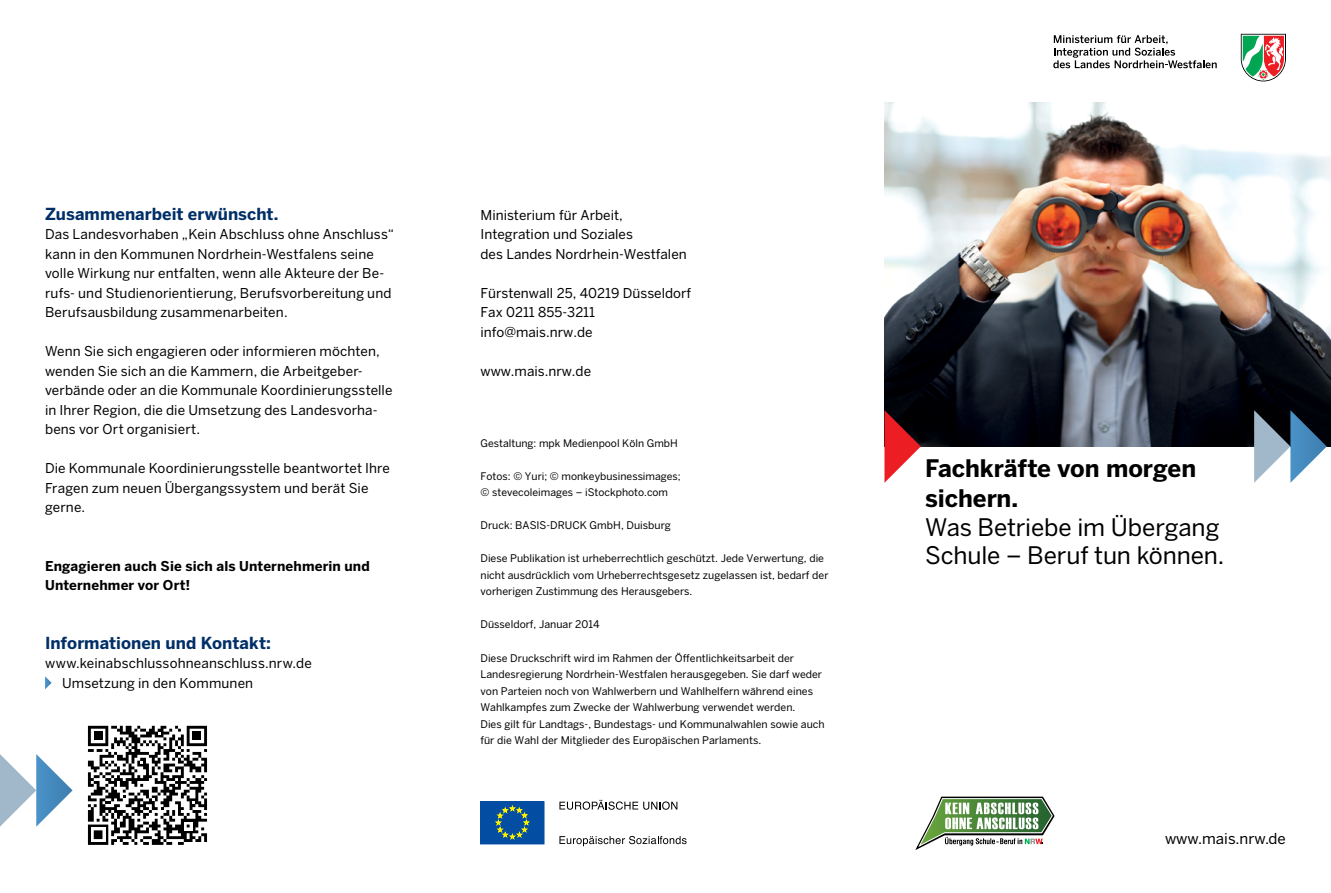
<style>
.page{position:relative;width:1331px;height:893px;background:#fff}
.page>*{position:absolute;margin:0;border:0;box-sizing:border-box;transform-origin:0 0}
.t1{font:24px/28.8px "Benton Sans";letter-spacing:-.005em;color:#000}
.t2{font:700 24px/30px "Benton Sans";letter-spacing:-.005em;color:#000}
.t3{font:700 16.5px "Benton Sans";color:#002f67}
.t4{font:15px "Benton Sans";color:#000}
.t5{font:13.5px/19.5px "Benton Sans";letter-spacing:.005em;color:#000}
.t6{font:700 13.5px/19.5px "Benton Sans";letter-spacing:.01em;color:#000}
.t7{font:10.5px/16.5px "Benton Sans";color:#000}
.t8{font:10.35px/16.4px "Benton Sans";color:#000}
</style>
<div class="page">
<img style="left:884px;top:102px;width:447px;height:344px">
<svg style="left:45px;top:676px;width:7px;height:13px"></svg>
<svg style="left:884px;top:410px;width:37px;height:73px"></svg>
<svg style="left:88px;top:726px;width:119px;height:119px"></svg>
<svg style="left:559px;top:836px;width:127px;height:10px"></svg>
<svg style="left:559px;top:800px;width:118px;height:10px"></svg>
<div style="left:481px;top:802px;width:63px;height:42px;background:#034ea2"></div>
<div style="left:480px;top:802px;width:64px;height:42px;border:1px solid #034ea2"></div>
<svg style="left:496px;top:806px;width:33px;height:33px"></svg>
<svg style="left:1254px;top:410px;width:73px;height:73px"></svg>
<svg style="left:0;top:754px;width:73px;height:73px"></svg>
<svg style="left:1241px;top:34px;width:45px;height:47px"></svg>
<svg style="left:1053px;top:35px;width:164px;height:33px"></svg>
<svg style="left:915px;top:797px;width:139px;height:53px"></svg>
<p class="t3" style="left:45px;top:204px;width:235px">Zusammenarbeit erwünscht.</p>
<p class="t5" style="left:45px;top:224px;width:350px">Das Landesvorhaben „Kein Abschluss ohne Anschluss“ kann in den Kommunen Nordrhein-Westfalens seine volle Wirkung nur entfalten, wenn alle Akteure der Be&shy;rufs- und Studienorientierung, Berufsvorbereitung und Berufsausbildung zusammenarbeiten.</p>
<p class="t5" style="left:45px;top:341px;width:349px">Wenn Sie sich engagieren oder informieren möchten, wenden Sie sich an die Kammern, die Arbeitgeber&shy;verbände oder an die Kommunale Koordinierungsstelle in Ihrer Region, die die Umsetzung des Landesvorha&shy;bens vor Ort organisiert.</p>
<p class="t5" style="left:45px;top:458px;width:346px">Die Kommunale Koordinierungsstelle beantwortet Ihre<br>Fragen zum neuen Übergangssystem und berät Sie gerne.</p>
<p class="t6" style="left:45px;top:556px;width:326px">Engagieren auch Sie sich als Unternehmerin und<br>Unternehmer vor Ort!</p>
<p class="t3" style="left:45px;top:633px;width:227px">Informationen und Kontakt:</p>
<p class="t5" style="left:62px;top:653px;width:251px;text-indent:-17px">www.keinabschlussohneanschluss.nrw.de<br>Umsetzung in den Kommunen</p>
<p class="t5" style="left:480px;top:205px;width:208px">Ministerium für Arbeit,<br>Integration und Soziales<br>des Landes Nordrhein-Westfalen</p>
<p class="t5" style="left:480px;top:283px;width:212px">Fürstenwall 25, 40219 Düsseldorf<br>Fax 0211 855-3211 info@mais.nrw.de</p>
<p class="t5" style="left:480px;top:361px;width:112px">www.mais.nrw.de</p>
<p class="t8" style="left:480px;top:435px;width:199px">Gestaltung: mpk Medienpool Köln GmbH</p>
<p class="t8" style="left:480px;top:468px;width:202px">Fotos: © Yuri; © monkeybusinessimages; © stevecoleimages – iStockphoto.com</p>
<p class="t7" style="left:480px;top:517px;width:192px">Druck: BASIS-DRUCK GmbH, Duisburg</p>
<p class="t7" style="left:480px;top:550px;width:350px">Diese Publikation ist urheberrechtlich geschützt. Jede Verwertung, die nicht ausdrücklich vom Urheberrechtsgesetz zugelassen ist, bedarf der vorherigen Zustimmung des Herausgebers.</p>
<p class="t7" style="left:480px;top:616px;width:121px">Düsseldorf, Januar 2014</p>
<p class="t7" style="left:480px;top:649px;width:346px">Diese Druckschrift wird im Rahmen der Öffentlichkeitsarbeit der Landesregierung Nordrhein-Westfalen herausgegeben. Sie darf weder von Parteien noch von Wahlwerbern und Wahlhelfern während eines Wahlkampfes zum Zwecke der Wahlwerbung verwendet werden.<br>Dies gilt für Landtags-, Bundestags- und Kommunalwahlen sowie auch für die Wahl der Mitglieder des Europäischen Parlaments.</p>
<h1 class="t2" style="left:925px;top:453px;width:273px">Fachkräfte von morgen sichern.</h1>
<h1 class="t1" style="left:925px;top:512px;width:301px">Was Betriebe im Übergang<br>Schule – Beruf tun können.</h1>
<p class="t4" style="left:1165px;top:830px;width:122px">www.mais.nrw.de</p>
</div>
